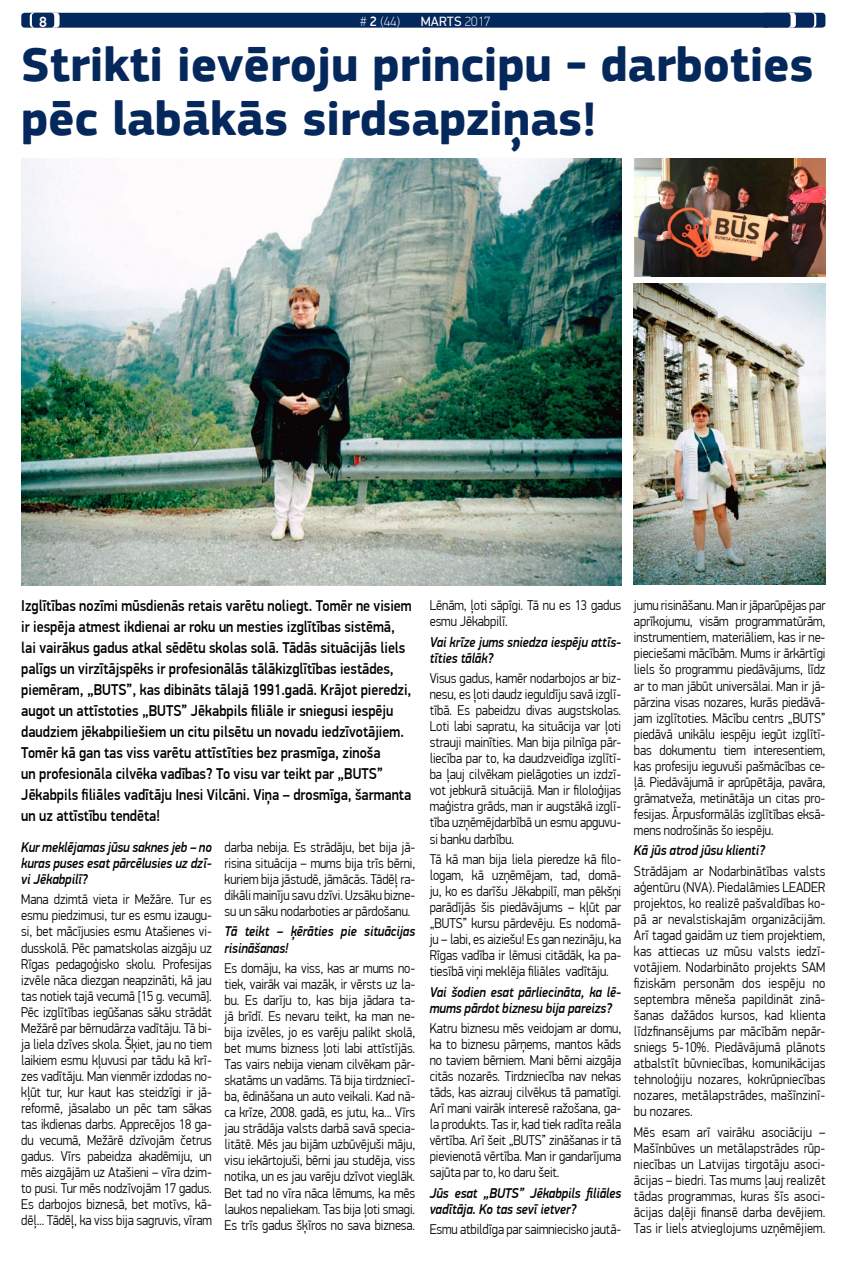
<style>
.page{position:relative;width:851px;height:1263px;background:#fff}
.page>*{position:absolute;margin:0;border:0;box-sizing:border-box;transform-origin:0 0}
.t1{font:700 49.5px/54px "PF Square Sans Pro";letter-spacing:-.005em;color:#05285c}
.t2{font:500 15.75px/21px "PF Din Display Pro";color:#000;scale:.89 1}
.t3{font:500 15px "PF Din Display Pro";color:#fff}
.t4{font:300 14.25px/16px "PF Din Display Pro";letter-spacing:-.005em;color:#000;text-align:justify;scale:.89 1}
.t5{font:italic 500 14.25px/16px "PF Din Display Pro";letter-spacing:-.005em;color:#000;scale:.89 1}
.t6{font:13.5px "PF Din Display Pro";letter-spacing:.01em;color:#fff}
.t7{font:100 13.5px "PF Din Display Pro";color:#fff}
.s1{font-weight:500}
.s2{font-weight:100}
</style>
<div class="page">
<div style="left:21px;top:13px;width:804px;height:15px;background:#05285c;border-radius:3px"></div>
<svg style="left:30px;top:13px;width:30px;height:15px"></svg>
<div style="left:32px;top:13px;width:22px;height:15px;background:#05285c;border-radius:3px"></div>
<svg style="left:786px;top:13px;width:30px;height:15px"></svg>
<div style="left:784px;top:13px;width:30px;height:15px;background:#05285c;border-radius:3px"></div>
<svg style="left:766px;top:13px;width:29px;height:15px"></svg>
<div style="left:761px;top:13px;width:29px;height:15px;background:#05285c;border-radius:3px"></div>
<img style="left:634px;top:284px;width:191px;height:301px">
<img style="left:634px;top:159px;width:191px;height:117px">
<img style="left:21px;top:159px;width:600px;height:427px">
<p class="t3" style="left:39px;top:13px;width:9px">8</p>
<p class="t7" style="left:360px;top:13px;width:41px"># <span class="s1">2</span> (44)</p>
<p class="t6" style="left:420px;top:13px;width:71px">MARTS <span class="s2">2017</span></p>
<h1 class="t1" style="left:21px;top:39px;width:793px">Strikti ievēroju principu - darboties pēc labākās sirdsapziņas!</h1>
<p class="t2" style="left:21px;top:596px;width:440px">Izglītības nozīmi mūsdienās retais varētu noliegt. Tomēr ne visiem ir iespēja atmest ikdienai ar roku un mesties izglītības sistēmā, lai vairākus gadus atkal sēdētu skolas solā. Tādās situācijās liels palīgs un virzītājspēks ir profesionālās tālākizglītības iestādes, piemēram, „BUTS”, kas dibināts tālajā 1991.gadā. Krājot pieredzi, augot un attīstoties „BUTS” Jēkabpils filiāle ir sniegusi iespēju daudziem jēkabpiliešiem un citu pilsētu un novadu iedzīvotājiem.<br>Tomēr kā gan tas viss varētu attīstīties bez prasmīga, zinoša<br>un profesionāla cilvēka vadības? To visu var teikt par „BUTS” Jēkabpils filiāles vadītāju Inesi Vilcāni. Viņa – drosmīga, šarmanta un uz attīstību tendēta!</p>
<p class="t5" style="left:21px;top:839px;width:216px;text-align:justify">Kur meklējamas jūsu saknes jeb – no kuras puses esat pārcēlusies uz dzī&shy;vi Jēkabpilī?</p>
<p class="t4" style="left:21px;top:892px;width:216px">Mana dzimtā vieta ir Mežāre. Tur es esmu piedzimusi, tur es esmu izaugu&shy;si, bet mācījusies esmu Atašienes vi&shy;dusskolā. Pēc pamatskolas aizgāju uz Rīgas pedagoģisko skolu. Profesijas izvēle nāca diezgan neapzināti, kā jau tas notiek tajā vecumā [15 g. vecumā].<br>Pēc izglītības iegūšanas sāku strādāt Mežārē par bērnudārza vadītāju. Tā bi&shy;ja liela dzīves skola. Šķiet, jau no tiem laikiem esmu kļuvusi par tādu kā krī&shy;zes vadītāju. Man vienmēr izdodas no&shy;kļūt tur, kur kaut kas steidzīgi ir jā&shy;reformē, jāsalabo un pēc tam sākas tas ikdienas darbs. Apprecējos 18 ga&shy;du vecumā, Mežārē dzīvojām četrus gadus. Vīrs pabeidza akadēmiju, un mēs aizgājām uz Atašieni – vīra dzim&shy;to pusi. Tur mēs nodzīvojām 17 gadus.<br>Es darbojos biznesā, bet motīvs, kā&shy;dēļ... Tādēļ, ka viss bija sagruvis, vīram</p>
<p class="t4" style="left:224px;top:839px;width:215px">darba nebija. Es strādāju, bet bija jā&shy;risina situācija – mums bija trīs bērni, kuriem bija jāstudē, jāmācās. Tādēļ ra&shy;dikāli mainīju savu dzīvi. Uzsāku bizne&shy;su un sāku nodarboties ar pārdošanu.</p>
<p class="t5" style="left:224px;top:924px;width:215px">Tā teikt – ķērāties pie situācijas risināšanas!</p>
<p class="t4" style="left:224px;top:960px;width:216px">Es domāju, ka viss, kas ar mums no&shy;tiek, vairāk vai mazāk, ir vērsts uz la&shy;bu. Es darīju to, kas bija jādara ta&shy;jā brīdī. Es nevaru teikt, ka man ne&shy;bija izvēles, jo es varēju palikt skolā, bet mums bizness ļoti labi attīstījās.<br>Tas vairs nebija vienam cilvēkam pār&shy;skatāms un vadāms. Tā bija tirdzniecī&shy;ba, ēdināšana un auto veikali. Kad nā&shy;ca krīze, 2008. gadā, es jutu, ka... Vīrs jau strādāja valsts darbā savā specia&shy;litātē. Mēs jau bijām uzbūvējuši māju, visu iekārtojuši, bērni jau studēja, viss notika, un es jau varēju dzīvot vieglāk.<br>Bet tad no vīra nāca lēmums, ka mēs laukos nepaliekam. Tas bija ļoti smagi.<br>Es trīs gadus šķīros no sava biznesa.</p>
<p class="t4" style="left:429px;top:598px;width:216px">Lēnām, ļoti sāpīgi. Tā nu es 13 gadus esmu Jēkabpilī.</p>
<p class="t5" style="left:429px;top:634px;width:216px">Vai krīze jums sniedza iespēju attīs&shy;tīties tālāk?</p>
<p class="t4" style="left:429px;top:670px;width:216px">Visus gadus, kamēr nodarbojos ar biz&shy;nesu, es ļoti daudz ieguldīju savā izglī&shy;tībā. Es pabeidzu divas augstskolas.<br>Loti labi sapratu, ka situācija var ļoti strauji mainīties. Man bija pilnīga pār&shy;liecība par to, ka daudzveidīga izglītī&shy;ba ļauj cilvēkam pielāgoties un izdzī&shy;vot jebkurā situācijā. Man ir filoloģijas maģistra grāds, man ir augstākā izglī&shy;tība uzņēmējdarbībā un esmu apguvu&shy;si banku darbību.</p>
<p class="t4" style="left:429px;top:851px;width:216px">Tā kā man bija liela pieredze kā filo&shy;logam, kā uzņēmējam, tad, domā&shy;ju, ko es darīšu Jēkabpilī, man pēkšņi parādījās šis piedāvājums – kļūt par „BUTS” kursu pārdevēju. Es nodomā&shy;ju – labi, es aiziešu! Es gan nezināju, ka Rīgas vadība ir lēmusi citādāk, ka pa&shy;tiesībā viņi meklēja filiāles vadītāju.</p>
<p class="t5" style="left:429px;top:984px;width:216px">Vai šodien esat pārliecināta, ka lē&shy;mums pārdot biznesu bija pareizs?</p>
<p class="t4" style="left:429px;top:1020px;width:216px">Katru biznesu mēs veidojam ar domu, ka to biznesu pārņems, mantos kāds no taviem bērniem. Mani bērni aizgāja citās nozarēs. Tirdzniecība nav nekas tāds, kas aizrauj cilvēkus tā pamatīgi.<br>Arī mani vairāk interesē ražošana, ga&shy;la produkts. Tas ir, kad tiek radīta reāla vērtība. Arī šeit „BUTS” zināšanas ir tā pievienotā vērtība. Man ir gandarījuma sajūta par to, ko daru šeit.</p>
<p class="t5" style="left:429px;top:1185px;width:216px">Jūs esat „BUTS” Jēkabpils filiāles vadītāja. Ko tas sevī ietver?</p>
<p class="t4" style="left:429px;top:1221px;width:216px">Esmu atbildīga par saimniecisko jautā-</p>
<p class="t4" style="left:634px;top:598px;width:216px">jumu risināšanu. Man ir jāparūpējas par aprīkojumu, visām programmatūrām, instrumentiem, materiāliem, kas ir ne&shy;pieciešami mācībām. Mums ir ārkārtīgi liels šo programmu piedāvājums, līdz ar to man jābūt universālai. Man ir jā&shy;pārzina visas nozares, kurās piedāvā&shy;jam izglītoties. Mācību centrs „BUTS” piedāvā unikālu iespēju iegūt izglītī&shy;bas dokumentu tiem interesentiem, kas profesiju ieguvuši pašmācības ce&shy;ļā. Piedāvājumā ir aprūpētāja, pavāra, grāmatveža, metinātāja un citas pro&shy;fesijas. Ārpusformālās izglītības eksā&shy;mens nodrošinās šo iespēju.</p>
<p class="t5" style="left:634px;top:843px;width:149px">Kā jūs atrod jūsu klienti?</p>
<p class="t4" style="left:634px;top:863px;width:216px">Strādājam ar Nodarbinātības valsts aģentūru (NVA). Piedalāmies LEADER projektos, ko realizē pašvaldības ko&shy;pā ar nevalstiskajām organizācijām.<br>Arī tagad gaidām uz tiem projektiem, kas attiecas uz mūsu valsts iedzī&shy;votājiem. Nodarbināto projekts SAM fiziskām personām dos iespēju no septembra mēneša papildināt zinā&shy;šanas dažādos kursos, kad klienta līdzfinansējums par mācībām nepār&shy;sniegs 5-10%. Piedāvājumā plānots atbalstīt būvniecības, komunikācijas tehnoloģiju nozares, kokrūpniecības nozares, metālapstrādes, mašīnzinī&shy;bu nozares.</p>
<p class="t4" style="left:634px;top:1124px;width:216px">Mēs esam arī vairāku asociāciju – Mašīnbūves un metālapstrādes rūp&shy;niecības un Latvijas tirgotāju asoci&shy;ācijas – biedri. Tas mums ļauj realizēt tādas programmas, kuras šīs asoci&shy;ācijas daļēji finansē darba devējiem.<br>Tas ir liels atvieglojums uzņēmējiem.</p>
</div>
